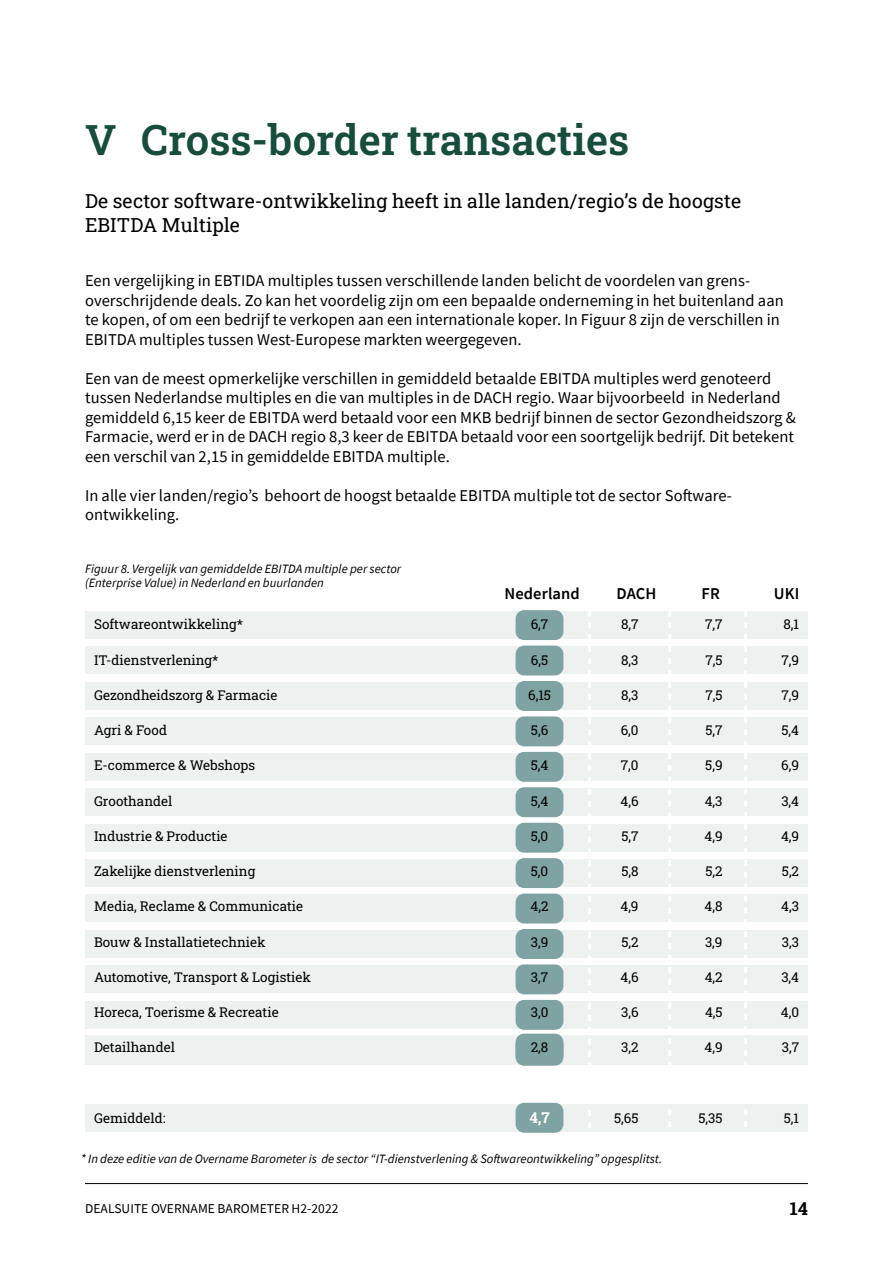
<style>
.page{position:relative;width:893px;height:1263px;background:#fff}
.page>*{position:absolute;margin:0;border:0;box-sizing:border-box;transform-origin:0 0}
.Kop_Helvetica{font:600 42px "Roboto Slab";color:#174d3d}
.Brood{font:19.5px/24px "Roboto Slab";letter-spacing:.005em;color:#000}
.Brood-2{font:700 18px "Roboto Slab";color:#000}
.OB-Brood{font:16.5px/19.5px "Source Sans Pro";letter-spacing:.005em;color:#000}
.OB-Brood-2{font:600 16.5px "Source Sans Pro";letter-spacing:.005em;color:#000}
.t1{font:700 15px "Roboto Slab";color:#fff}
.t2{font:13.5px "Roboto Slab";color:#000}
.Brood-3{font:13.5px "Source Sans Pro";letter-spacing:.005em;color:#000}
.OB_bijschrift{font:italic 12.75px/14.2px "Source Sans Pro";color:#000}
</style>
<div class="page">
<hr style="left:85px;top:1183px;width:723px;height:1px;background:#000">
<div style="left:85px;top:611px;width:723px;height:28px;background:#edf1ef"></div>
<div style="left:85px;top:753px;width:723px;height:27px;background:#edf1ef"></div>
<div style="left:85px;top:930px;width:723px;height:27px;background:#edf1ef"></div>
<div style="left:85px;top:682px;width:723px;height:27px;background:#edf1ef"></div>
<div style="left:85px;top:824px;width:723px;height:27px;background:#edf1ef"></div>
<div style="left:85px;top:1001px;width:723px;height:27px;background:#edf1ef"></div>
<div style="left:85px;top:1037px;width:723px;height:27px;background:#edf1ef"></div>
<div style="left:85px;top:1035px;width:723px;height:27px;background:#edf1ef"></div>
<div style="left:85px;top:1104px;width:723px;height:27px;background:#edf1ef"></div>
<div style="left:85px;top:647px;width:723px;height:27px;background:#edf1ef"></div>
<div style="left:85px;top:788px;width:723px;height:28px;background:#edf1ef"></div>
<div style="left:85px;top:966px;width:723px;height:27px;background:#edf1ef"></div>
<div style="left:85px;top:718px;width:723px;height:27px;background:#edf1ef"></div>
<div style="left:85px;top:895px;width:723px;height:27px;background:#edf1ef"></div>
<div style="left:85px;top:859px;width:723px;height:28px;background:#edf1ef"></div>
<div style="left:516px;top:610px;width:47px;height:30px;background:#7ea3a2;border-radius:9px"></div>
<div style="left:516px;top:681px;width:47px;height:30px;background:#7ea3a2;border-radius:9px"></div>
<div style="left:516px;top:752px;width:47px;height:30px;background:#7ea3a2;border-radius:9px"></div>
<div style="left:516px;top:823px;width:47px;height:30px;background:#7ea3a2;border-radius:9px"></div>
<div style="left:516px;top:893px;width:47px;height:30px;background:#7ea3a2;border-radius:9px"></div>
<div style="left:516px;top:964px;width:47px;height:30px;background:#7ea3a2;border-radius:9px"></div>
<div style="left:516px;top:645px;width:47px;height:30px;background:#7ea3a2;border-radius:9px"></div>
<div style="left:516px;top:716px;width:47px;height:30px;background:#7ea3a2;border-radius:9px"></div>
<div style="left:516px;top:787px;width:47px;height:30px;background:#7ea3a2;border-radius:9px"></div>
<div style="left:516px;top:858px;width:47px;height:30px;background:#7ea3a2;border-radius:9px"></div>
<div style="left:516px;top:929px;width:47px;height:30px;background:#7ea3a2;border-radius:9px"></div>
<div style="left:516px;top:1000px;width:47px;height:30px;background:#7ea3a2;border-radius:9px"></div>
<div style="left:516px;top:1036px;width:47px;height:30px;background:#7ea3a2;border-radius:9px"></div>
<div style="left:516px;top:1034px;width:47px;height:29px;background:#7ea3a2;border-radius:9px"></div>
<div style="left:516px;top:1103px;width:47px;height:30px;background:#7ea3a2;border-radius:9px"></div>
<svg style="left:588px;top:611px;width:3px;height:521px"></svg>
<svg style="left:668px;top:611px;width:3px;height:521px"></svg>
<svg style="left:744px;top:611px;width:3px;height:521px"></svg>
<p class="Kop_Helvetica" style="left:85px;top:111px;width:546px">V Cross-border transacties</p>
<p class="Brood" style="left:85px;top:188px;width:657px">De sector software-ontwikkeling heeft in alle landen/regio’s de hoogste<br>EBITDA Multiple</p>
<p class="OB-Brood" style="left:85px;top:271px;width:700px">Een vergelijking in EBTIDA multiples tussen verschillende landen belicht de voordelen van grens&shy;overschrijdende deals. Zo kan het voordelig zijn om een bepaalde onderneming in het buitenland aan te kopen, of om een bedrijf te verkopen aan een internationale koper. In Figuur 8 zijn de verschillen in EBITDA multiples tussen West-Europese markten weergegeven.</p>
<p class="OB-Brood" style="left:85px;top:368px;width:712px">Een van de meest opmerkelijke verschillen in gemiddeld betaalde EBITDA multiples werd genoteerd tussen Nederlandse multiples en die van multiples in de DACH regio. Waar bijvoorbeeld in Nederland gemiddeld 6,15 keer de EBITDA werd betaald voor een MKB bedrijf binnen de sector Gezondheidszorg &amp; Farmacie, werd er in de DACH regio 8,3 keer de EBITDA betaald voor een soortgelijk bedrijf. Dit betekent een verschil van 2,15 in gemiddelde EBITDA multiple.</p>
<p class="OB-Brood" style="left:85px;top:485px;width:647px">In alle vier landen/regio’s behoort de hoogst betaalde EBITDA multiple tot de sector Software&shy;ontwikkeling.</p>
<p class="OB_bijschrift" style="left:85px;top:561px;width:318px">Figuur 8. Vergelijk van gemiddelde EBITDA multiple per sector (Enterprise Value) in Nederland en buurlanden</p>
<p class="OB-Brood-2" style="left:505px;top:583px;width:77px">Nederland</p>
<p class="OB-Brood-2" style="left:617px;top:583px;width:41px">DACH</p>
<p class="OB-Brood-2" style="left:702px;top:583px;width:20px">FR</p>
<p class="OB-Brood-2" style="left:774px;top:583px;width:27px">UKI</p>
<p class="t2" style="left:94px;top:615px;width:151px">Softwareontwikkeling*</p>
<p class="t2" style="left:531px;top:615px;width:19px">6,7</p>
<p class="t2" style="left:621px;top:615px;width:19px">8,7</p>
<p class="t2" style="left:705px;top:615px;width:19px">7,7</p>
<p class="t2" style="left:783px;top:615px;width:17px">8,1</p>
<p class="t2" style="left:94px;top:650px;width:126px">IT-dienstverlening*</p>
<p class="t2" style="left:531px;top:650px;width:19px">6,5</p>
<p class="t2" style="left:621px;top:650px;width:19px">8,3</p>
<p class="t2" style="left:705px;top:650px;width:19px">7,5</p>
<p class="t2" style="left:781px;top:650px;width:19px">7,9</p>
<p class="t2" style="left:94px;top:686px;width:185px">Gezondheidszorg &amp; Farmacie</p>
<p class="t2" style="left:528px;top:686px;width:24px">6,15</p>
<p class="t2" style="left:621px;top:686px;width:19px">8,3</p>
<p class="t2" style="left:705px;top:686px;width:19px">7,5</p>
<p class="t2" style="left:781px;top:686px;width:19px">7,9</p>
<p class="t2" style="left:94px;top:721px;width:74px">Agri &amp; Food</p>
<p class="t2" style="left:531px;top:721px;width:19px">5,6</p>
<p class="t2" style="left:621px;top:721px;width:19px">6,0</p>
<p class="t2" style="left:705px;top:721px;width:19px">5,7</p>
<p class="t2" style="left:781px;top:721px;width:19px">5,4</p>
<p class="t2" style="left:94px;top:756px;width:163px">E-commerce &amp; Webshops</p>
<p class="t2" style="left:531px;top:756px;width:19px">5,4</p>
<p class="t2" style="left:621px;top:756px;width:19px">7,0</p>
<p class="t2" style="left:705px;top:756px;width:19px">5,9</p>
<p class="t2" style="left:781px;top:756px;width:19px">6,9</p>
<p class="t2" style="left:94px;top:791px;width:80px">Groothandel</p>
<p class="t2" style="left:531px;top:791px;width:19px">5,4</p>
<p class="t2" style="left:621px;top:791px;width:20px">4,6</p>
<p class="t2" style="left:705px;top:791px;width:19px">4,3</p>
<p class="t2" style="left:781px;top:791px;width:19px">3,4</p>
<p class="t2" style="left:94px;top:827px;width:135px">Industrie &amp; Productie</p>
<p class="t2" style="left:531px;top:827px;width:19px">5,0</p>
<p class="t2" style="left:621px;top:827px;width:19px">5,7</p>
<p class="t2" style="left:704px;top:827px;width:20px">4,9</p>
<p class="t2" style="left:781px;top:827px;width:20px">4,9</p>
<p class="t2" style="left:94px;top:862px;width:163px">Zakelijke dienstverlening</p>
<p class="t2" style="left:531px;top:862px;width:19px">5,0</p>
<p class="t2" style="left:621px;top:862px;width:19px">5,8</p>
<p class="t2" style="left:705px;top:862px;width:19px">5,2</p>
<p class="t2" style="left:782px;top:862px;width:19px">5,2</p>
<p class="t2" style="left:94px;top:897px;width:211px">Media, Reclame &amp; Communicatie</p>
<p class="t2" style="left:531px;top:897px;width:19px">4,2</p>
<p class="t2" style="left:620px;top:897px;width:20px">4,9</p>
<p class="t2" style="left:705px;top:897px;width:19px">4,8</p>
<p class="t2" style="left:781px;top:897px;width:19px">4,3</p>
<p class="t2" style="left:94px;top:932px;width:173px">Bouw &amp; Installatietechniek</p>
<p class="t2" style="left:531px;top:932px;width:19px">3,9</p>
<p class="t2" style="left:621px;top:932px;width:19px">5,2</p>
<p class="t2" style="left:705px;top:932px;width:19px">3,9</p>
<p class="t2" style="left:782px;top:932px;width:19px">3,3</p>
<p class="t2" style="left:94px;top:968px;width:219px">Automotive, Transport &amp; Logistiek</p>
<p class="t2" style="left:531px;top:968px;width:19px">3,7</p>
<p class="t2" style="left:621px;top:968px;width:20px">4,6</p>
<p class="t2" style="left:705px;top:968px;width:19px">4,2</p>
<p class="t2" style="left:781px;top:968px;width:19px">3,4</p>
<p class="t2" style="left:94px;top:1003px;width:186px">Horeca, Toerisme &amp; Recreatie</p>
<p class="t2" style="left:531px;top:1003px;width:19px">3,0</p>
<p class="t2" style="left:621px;top:1003px;width:19px">3,6</p>
<p class="t2" style="left:705px;top:1003px;width:19px">4,5</p>
<p class="t2" style="left:781px;top:1003px;width:20px">4,0</p>
<p class="t2" style="left:94px;top:1038px;width:82px">Detailhandel</p>
<p class="t2" style="left:531px;top:1038px;width:19px">2,8</p>
<p class="t2" style="left:621px;top:1038px;width:19px">3,2</p>
<p class="t2" style="left:704px;top:1038px;width:20px">4,9</p>
<p class="t2" style="left:782px;top:1038px;width:19px">3,7</p>
<p class="t2" style="left:94px;top:1109px;width:73px">Gemiddeld:</p>
<p class="t1" style="left:529px;top:1107px;width:22px">4,7</p>
<p class="t2" style="left:614px;top:1109px;width:26px">5,65</p>
<p class="t2" style="left:698px;top:1109px;width:26px">5,35</p>
<p class="t2" style="left:784px;top:1109px;width:17px">5,1</p>
<p class="OB_bijschrift" style="left:81px;top:1152px;width:583px">* In deze editie van de Overname Barometer is de sector “IT-dienstverlening &amp; Softwareontwikkeling” opgesplitst.</p>
<p class="Brood-3" style="left:85px;top:1200px;width:255px">DEALSUITE OVERNAME BAROMETER H2-2022</p>
<p class="Brood-2" style="left:790px;top:1196px;width:20px">14</p>
</div>
